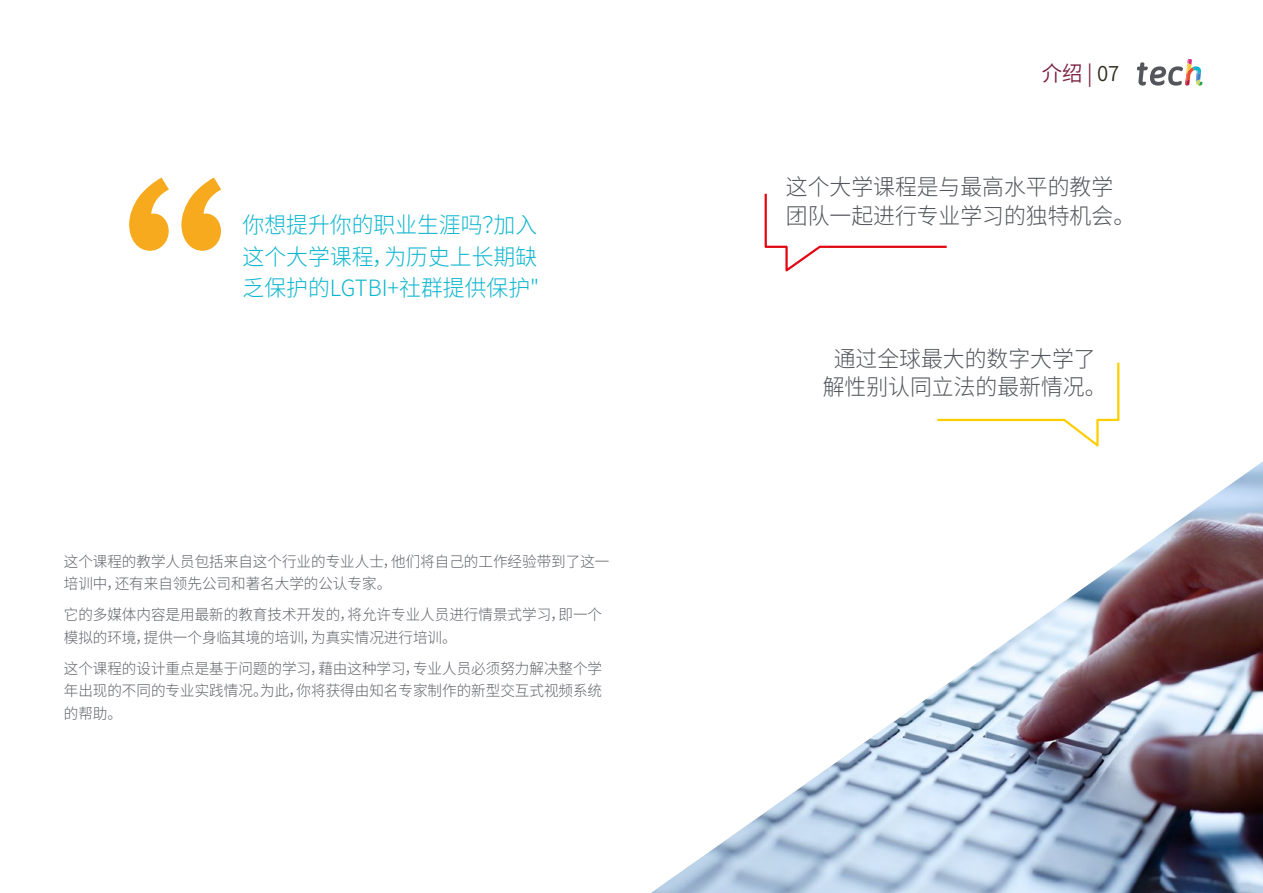
<style>
.page{position:relative;width:1263px;height:893px;background:#fff}
.page>*{position:absolute;margin:0;border:0;box-sizing:border-box;transform-origin:0 0}
.t1{font:300 22.5px/28.5px "Source Han Sans CN";color:#52555b;text-align:center}
.t2{font:300 22.5px/31.5px "Source Han Sans CN";color:#0fb6cf}
.t3{font:21px "Source Han Sans CN";color:#791e3c}
.t4{font:300 15px/22.5px "Source Han Sans CN";color:#61646a}
.s1{color:#312e20}
</style>
<div class="page">
<img style="left:651px;top:461px;width:612px;height:432px">
<svg style="left:937px;top:362px;width:183px;height:85px"></svg>
<svg style="left:764px;top:193px;width:183px;height:79px"></svg>
<svg style="left:129px;top:178px;width:92px;height:73px"></svg>
<svg style="left:1137px;top:59px;width:65px;height:27px"></svg>
<h2 class="t3" style="left:1042px;top:61px;width:79px">介绍 | <span class="s1">07</span></h2>
<h1 class="t1" style="left:786px;top:173px;width:329px">这个大学课程是与最高水平的教学</h1>
<h1 class="t2" style="left:243px;top:210px;width:296px">你想提升你的职业生涯吗？加入</h1>
<h1 class="t1" style="left:786px;top:202px;width:351px">团队一起进行专业学习的独特机会。</h1>
<h1 class="t2" style="left:243px;top:241px;width:298px">这个大学课程，为历史上长期缺乏保护的LGTBI+社群提供保护"</h1>
<p class="t4" style="left:64px;top:550px;width:547px">这个课程的教学人员包括来自这个行业的专业人士，他们将自己的工作经验带到了这一培训中，还有来自领先公司和著名大学的公认专家。</p>
<p class="t4" style="left:64px;top:604px;width:540px">它的多媒体内容是用最新的教育技术开发的，将允许专业人员进行情景式学习，即一个模拟的环境，提供一个身临其境的培训，为真实情况进行培训。</p>
<p class="t4" style="left:64px;top:657px;width:540px;text-align:justify">这个课程的设计重点是基于问题的学习，藉由这种学习，专业人员必须努力解决整个学年出现的不同的专业实践情况。为此，你将获得由知名专家制作的新型交互式视频系统的帮助。</p>
<h1 class="t1" style="left:823px;top:345px;width:285px">通过全球最大的数字大学了解性别认同立法的最新情况。</h1>
</div>
